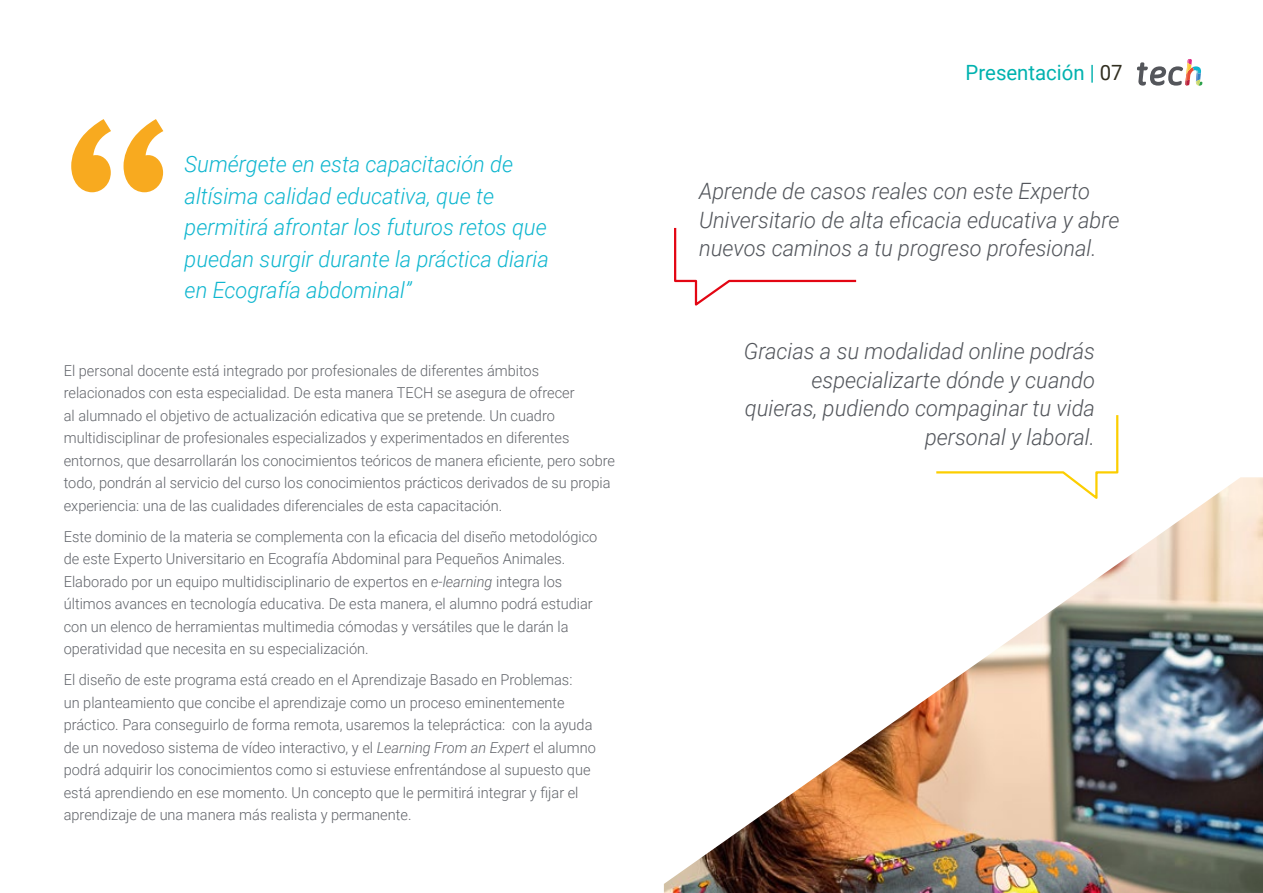
<style>
.page{position:relative;width:1263px;height:893px;background:#fff}
.page>*{position:absolute;margin:0;border:0;box-sizing:border-box;transform-origin:0 0}
.t1{font:italic 300 22.5px/28.5px "Roboto";color:#52555b;text-align:right}
.t2{font:italic 300 22.5px/31.5px "Roboto";color:#0fb6cf}
.t3{font:21px "Roboto";color:#00b2af}
.t4{font:300 15px/22.5px "Roboto";color:#61646a}
.s1{font-style:italic}
.s2{color:#00b0ad}
.s3{color:#312e20}
</style>
<div class="page">
<svg style="left:71px;top:119px;width:92px;height:73px"></svg>
<svg style="left:936px;top:415px;width:183px;height:62px"></svg>
<svg style="left:674px;top:227px;width:183px;height:79px"></svg>
<img style="left:664px;top:477px;width:599px;height:416px">
<svg style="left:1137px;top:59px;width:65px;height:27px"></svg>
<h1 class="t2" style="left:185px;top:148px;width:366px">Sumérgete en esta capacitación de altísima calidad educativa, que te permitirá afrontar los futuros retos que puedan surgir durante la práctica diaria en Ecografía abdominal”</h1>
<p class="t4" style="left:64px;top:359px;width:553px">El personal docente está integrado por profesionales de diferentes ámbitos relacionados con esta especialidad. De esta manera TECH se asegura de ofrecer<br>al alumnado el objetivo de actualización edicativa que se pretende. Un cuadro multidisciplinar de profesionales especializados y experimentados en diferentes entornos, que desarrollarán los conocimientos teóricos de manera eficiente, pero sobre todo, pondrán al servicio del curso los conocimientos prácticos derivados de su propia experiencia: una de las cualidades diferenciales de esta capacitación.</p>
<p class="t4" style="left:64px;top:525px;width:535px">Este dominio de la materia se complementa con la eficacia del diseño metodológico de este Experto Universitario en Ecografía Abdominal para Pequeños Animales.<br>Elaborado por un equipo multidisciplinario de expertos en <span class="s1">e-learning</span> integra los últimos avances en tecnología educativa. De esta manera, el alumno podrá estudiar con un elenco de herramientas multimedia cómodas y versátiles que le darán la operatividad que necesita en su especialización.</p>
<p class="t4" style="left:64px;top:668px;width:533px">El diseño de este programa está creado en el Aprendizaje Basado en Problemas:<br>un planteamiento que concibe el aprendizaje como un proceso eminentemente práctico. Para conseguirlo de forma remota, usaremos la telepráctica: con la ayuda de un novedoso sistema de vídeo interactivo, y el <span class="s1">Learning From an Expert</span> el alumno podrá adquirir los conocimientos como si estuviese enfrentándose al supuesto que está aprendiendo en ese momento. Un concepto que le permitirá integrar y fijar el aprendizaje de una manera más realista y permanente.</p>
<h2 class="t3" style="left:966px;top:57px;width:159px">Presentación <span class="s2">|</span> <span class="s3">07</span></h2>
<h1 class="t1" style="left:699px;top:176px;width:422px;text-align:left">Aprende de casos reales con este Experto<br>Universitario de alta eficacia educativa y abre nuevos caminos a tu progreso profesional.</h1>
<h1 class="t1" style="left:744px;top:336px;width:353px">Gracias a su modalidad online podrás especializarte dónde y cuando quieras, pudiendo compaginar tu vida personal y laboral.</h1>
</div>
